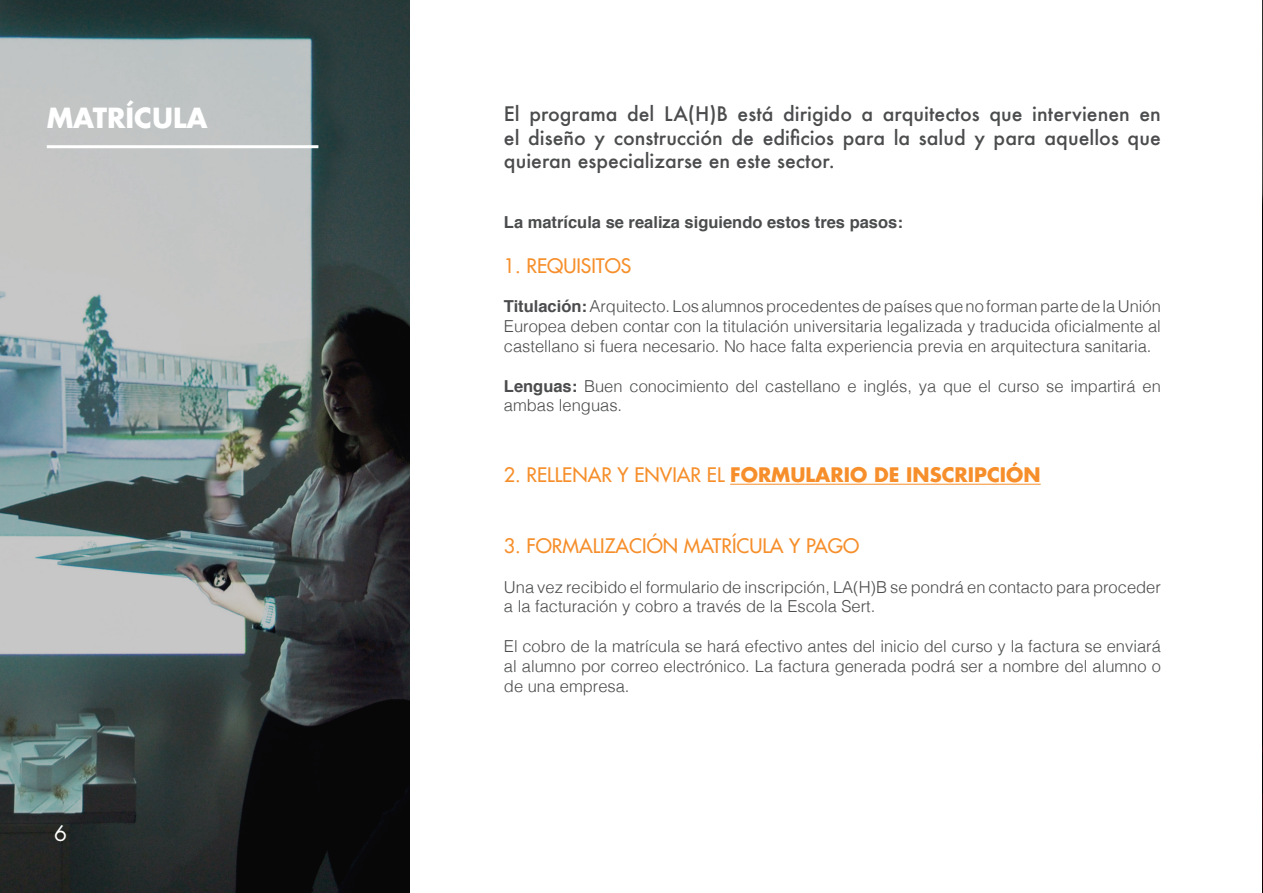
<style>
.page{position:relative;width:1263px;height:893px;background:#fff}
.page>*{position:absolute;margin:0;border:0;box-sizing:border-box;transform-origin:0 0}
.t1{font:700 27px "Futura LT";color:#fff}
.t2{font:21px "Futura";color:#fff}
.t3{font:500 19.5px/23.4px "Futura";color:#4b4c4d;text-align:justify}
.t4{font:700 19.5px "Futura";color:#f68f2b}
.t5{font:19.5px "Futura";color:#f68f2b}
.t6{font:500 19.5px "Futura CE";color:#f68f2b}
.t7{font:300 16.5px/19.8px "Helvetica";color:#4b4c4d;text-align:justify}
.t8{font:700 16.5px "Helvetica";color:#4b4c4d}
.s1{font-weight:700}
.s2{font-family:"Futura CE";font-weight:500}
</style>
<div class="page">
<svg style="left:0;top:0;width:410px;height:893px;background:#667070"></svg>
<hr style="left:47px;top:145px;width:271px;height:3px;background:#fff">
<hr style="left:730px;top:484px;width:311px;height:1px;background:#f68f2b">
<img style="left:1262px;top:0;width:1px;height:893px">
<h1 class="t1" style="left:47px;top:100px;width:162px">MATRÍCULA</h1>
<p class="t3" style="left:504px;top:102px;width:658px">El programa del LA(H)B está dirigido a arquitectos que intervienen en el diseño y construcción de edificios para la salud y para aquellos que quieran especializarse en este sector.</p>
<p class="t8" style="left:504px;top:208px;width:400px">La matrícula se realiza siguiendo estos tres pasos:</p>
<p class="t6" style="left:504px;top:252px;width:129px">1. REQUISITOS</p>
<p class="t7" style="left:504px;top:295px;width:658px"><span class="s1">Titulación:</span> Arquitecto. Los alumnos procedentes de países que no forman parte de la Unión Europea deben contar con la titulación universitaria legalizada y traducida oficialmente al castellano si fuera necesario. No hace falta experiencia previa en arquitectura sanitaria.</p>
<p class="t7" style="left:504px;top:375px;width:658px"><span class="s1">Lenguas:</span> Buen conocimiento del castellano e inglés, ya que el curso se impartirá en ambas lenguas.</p>
<p class="t4" style="left:504px;top:462px;width:538px"><span class="s2">2. RELLENAR Y ENVIAR EL</span> FORMULARIO DE INSCRIPCIÓN</p>
<p class="t2" style="left:54px;top:820px;width:14px">6</p>
<p class="t5" style="left:504px;top:533px;width:357px">3. FORMALIZACIÓN MATRÍCULA Y PAGO</p>
<p class="t7" style="left:504px;top:576px;width:658px">Una vez recibido el formulario de inscripción, LA(H)B se pondrá en contacto para proceder a la facturación y cobro a través de la Escola Sert.</p>
<p class="t7" style="left:504px;top:635px;width:658px">El cobro de la matrícula se hará efectivo antes del inicio del curso y la factura se enviará al alumno por correo electrónico. La factura generada podrá ser a nombre del alumno o de una empresa.</p>
</div>
